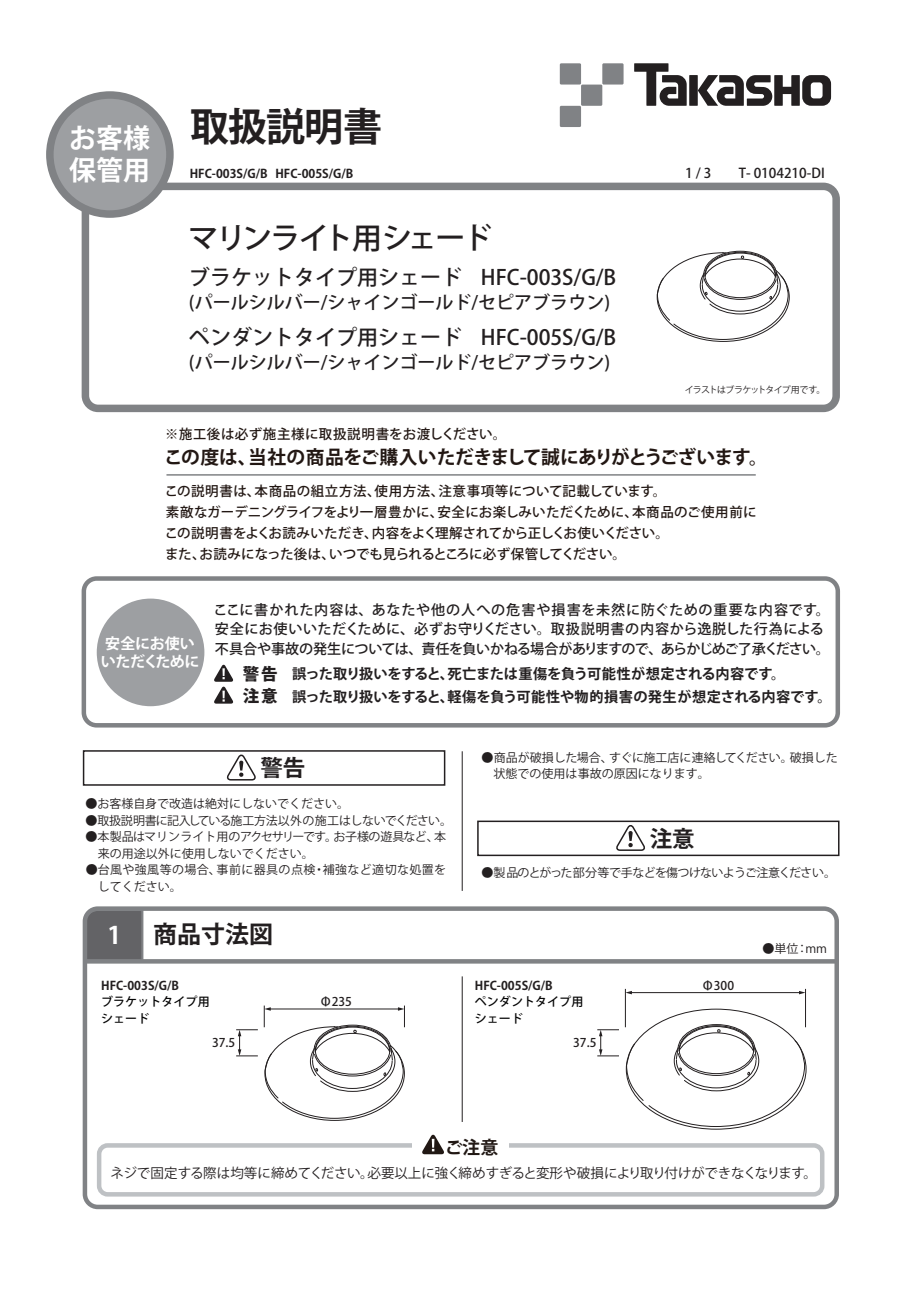
<style>
.page{position:relative;width:919px;height:1289px;background:#fff}
.page>*{position:absolute;margin:0;border:0;box-sizing:border-box;transform-origin:0 0}
.t1{font:700 39px "Koz Go Pro";letter-spacing:-.025em;color:#231f20}
.t2{font:500 30px "Koz Go Pro";letter-spacing:-.07em;color:#231f20}
.t3{font:700 27px "Koz Go Pro";color:#fff}
.t4{font:700 24px "Koz Go Pro";color:#231f20}
.t5{font:700 24px "Koz Go Pro";color:#fff}
.t6{font:700 22.5px "Koz Go Pro";color:#231f20}
.t7{font:500 21px "Koz Go Pro";color:#231f20}
.t8{font:700 18.75px "Koz Go Pro";letter-spacing:-.03em;color:#221713}
.t9{font:500 18px "Koz Go Pro";color:#231f20}
.t10{font:700 18px "Koz Go Pro";color:#211814}
.t11{font:800 16.5px/22.5px "Koz Go Pro";color:#231f20}
.t12{font:700 15px "Koz Go Pro";letter-spacing:-.03em;color:#fff}
.t13{font:700 14.25px/22.5px "Koz Go Pro";letter-spacing:-.02em;color:#231f20}
.t14{font:500 14.1px/19.5px "Koz Go Pro";letter-spacing:.05em;color:#231f20}
.t15{font:500 14.1px "Koz Go Pro";letter-spacing:-.05em;color:#231f20}
.t16{font:500 13.5px/21px "Koz Go Pro";letter-spacing:.01em;color:#221713}
.t17{font:13.5px "Koz Go Pro";letter-spacing:-.025em;color:#231f20}
.t18{font:500 13.5px "Koz Go Pro";letter-spacing:.035em;color:#221713}
.t19{font:500 13.5px "Koz Go Pro";color:#231f20}
.t20{font:12px/16.5px "Koz Go Pro";color:#231f20}
.t21{font:700 12px "Koz Go Pro";color:#231f20}
.t22{font:12px/16.5px "Koz Go Pro";letter-spacing:.035em;color:#231f20}
.t23{font:12px "Koz Go Pro";letter-spacing:-.04em;color:#231f20}
.t24{font:12px "Koz Go Pro";letter-spacing:-.06em;color:#231f20}
.t25{font:500 12px/16.5px "Koz Go Pro";letter-spacing:.005em;color:#030303}
.t26{font:500 12px "Koz Go Pro";color:#231f20}
.t27{font:9px "Koz Go Pro";letter-spacing:-.08em;color:#231f20}
</style>
<div class="page">
<div style="left:82px;top:183px;width:757px;height:229px;border:8px solid #808285;border-radius:13px"></div>
<div style="left:82px;top:576px;width:758px;height:151px;border:4px solid #808285;border-radius:13px"></div>
<svg style="left:634px;top:63px;width:52px;height:43px"></svg>
<div style="left:689px;top:75px;width:8px;height:31px;background:#231f20"></div>
<svg style="left:697px;top:75px;width:134px;height:31px"></svg>
<div style="left:559px;top:63px;width:22px;height:22px;background:#808285"></div>
<div style="left:581px;top:85px;width:21px;height:21px;background:#808285"></div>
<div style="left:602px;top:63px;width:21px;height:22px;background:#808285"></div>
<div style="left:559px;top:106px;width:22px;height:21px;background:#808285"></div>
<div style="left:50px;top:95px;width:120px;height:119px;background:#9d9fa2;border-radius:50%"></div>
<div style="left:46px;top:91px;width:128px;height:127px;border:8px solid #808285;border-radius:50%"></div>
<svg style="left:214px;top:664px;width:20px;height:39px"></svg>
<hr style="left:166px;top:474px;width:589px;height:1px;background:#808285">
<div style="left:97px;top:598px;width:107px;height:108px;background:#9d9fa2;border-radius:50%"></div>
<svg style="left:656px;top:251px;width:133px;height:91px"></svg>
<svg style="left:236px;top:1029px;width:22px;height:27px"></svg>
<hr style="left:805px;top:988px;width:1px;height:39px;background:#231f20">
<svg style="left:597px;top:1029px;width:22px;height:27px"></svg>
<div style="left:88px;top:911px;width:56px;height:48px;background:#636366"></div>
<div style="left:83px;top:906px;width:755px;height:303px;border:4px solid #808285;border-radius:13px"></div>
<svg style="left:87px;top:959px;width:748px;height:4px;background:#828487"></svg>
<svg style="left:625px;top:959px;width:180px;height:167px"></svg>
<svg style="left:264px;top:959px;width:141px;height:161px"></svg>
<div style="left:97px;top:1143px;width:727px;height:53px;border:4px solid #bec1c4;border-radius:9px"></div>
<div style="left:412px;top:1133px;width:96px;height:23px;background:#fff"></div>
<svg style="left:422px;top:1134px;width:22px;height:20px"></svg>
<div style="left:83px;top:750px;width:362px;height:35px;border:2px solid #231f20"></div>
<svg style="left:227px;top:752px;width:31px;height:29px"></svg>
<div style="left:477px;top:820px;width:362px;height:36px;border:2px solid #231f20"></div>
<svg style="left:616px;top:825px;width:29px;height:26px"></svg>
<hr style="left:462px;top:751px;width:1px;height:139px;background:#231f20">
<hr style="left:462px;top:976px;width:1px;height:145px;background:#231f20">
<h1 class="t1" style="left:69px;top:101px;width:315px"><sub>お客様</sub> 取扱説明書</h1>
<h3 class="t3" style="left:69px;top:153px;width:82px">保管用</h3>
<p class="t21" style="left:190px;top:166px;width:165px">HFC-003S/G/B HFC-005S/G/B</p>
<h2 class="t2" style="left:188px;top:219px;width:305px">マリンライト用シェード</h2>
<h3 class="t7" style="left:189px;top:264px;width:429px">ブラケットタイプ用シェード HFC-003S/G/B</h3>
<h3 class="t9" style="left:189px;top:291px;width:422px">(パールシルバー/シャインゴールド/セピアブラウン)</h3>
<h3 class="t7" style="left:189px;top:324px;width:429px">ペンダントタイプ用シェード HFC-005S/G/B</h3>
<h3 class="t9" style="left:189px;top:351px;width:422px">(パールシルバー/シャインゴールド/セピアブラウン)</h3>
<p class="t18" style="left:165px;top:425px;width:342px">※施工後は必ず施主様に取扱説明書をお渡しください。</p>
<p class="t19" style="left:685px;top:165px;width:141px">1 / 3　 T- 0104210-DI</p>
<p class="t27" style="left:684px;top:384px;width:142px">イラストはブラケットタイプ用です。</p>
<h3 class="t8" style="left:164px;top:445px;width:605px">この度は、当社の商品をご購入いただきまして誠にありがとうございます。</h3>
<p class="t16" style="left:165px;top:481px;width:593px">この説明書は、本商品の組立方法、使用方法、注意事項等について記載しています。<br>素敵なガーデニングライフをより一層豊かに、安全にお楽しみいただくために、本商品のご使用前にこの説明書をよくお読みいただき、内容をよく理解されてから正しくお使いください。<br>また、お読みになった後は、いつでも見られるところに必ず保管してください。</p>
<p class="t14" style="left:213px;top:600px;width:617px">ここに書かれた内容は、あなたや他の人への危害や損害を未然に防ぐための重要な内容です。安全にお使いいただくために、必ずお守りください。取扱説明書の内容から逸脱した行為による</p>
<p class="t12" style="left:105px;top:633px;width:91px">安全にお使い</p>
<p class="t15" style="left:215px;top:639px;width:616px">不具合や事故の発生については、責任を負いかねる場合がありますので、あらかじめご了承ください。</p>
<p class="t12" style="left:101px;top:651px;width:100px">いただくために</p>
<p class="t11" style="left:243px;top:663px;width:36px">警告注意</p>
<p class="t13" style="left:292px;top:663px;width:541px">誤った取り扱いをすると、死亡または重傷を負う可能性が想定される内容です。<br>誤った取り扱いをすると、軽傷を負う可能性や物的損害の発生が想定される内容です。</p>
<h3 class="t6" style="left:260px;top:753px;width:46px">警告</h3>
<p class="t20" style="left:86px;top:796px;width:265px">●お客様自身で改造は絶対にしないでください。</p>
<p class="t23" style="left:86px;top:812px;width:368px">●取扱説明書に記入している施工方法以外の施工はしないでください。</p>
<p class="t20" style="left:98px;top:829px;width:350px;text-indent:-12px">●本製品はマリンライト用のアクセサリーです。お子様の遊具など、本来の用途以外に使用しないでください。</p>
<p class="t22" style="left:98px;top:862px;width:350px;text-indent:-12px">●台風や強風等の場合、事前に器具の点検・補強など適切な処置をしてください。</p>
<h3 class="t5" style="left:107px;top:920px;width:15px">1</h3>
<h3 class="t4" style="left:153px;top:919px;width:121px">商品寸法図</h3>
<p class="t21" style="left:101px;top:977px;width:79px">HFC-003S/G/B</p>
<p class="t25" style="left:101px;top:994px;width:110px">ブラケットタイプ用シェード</p>
<p class="t26" style="left:212px;top:1034px;width:25px">37.5</p>
<p class="t26" style="left:320px;top:993px;width:34px">Φ235</p>
<p class="t20" style="left:493px;top:749px;width:346px;text-indent:-12px">●商品が破損した場合、すぐに施工店に連絡してください。破損した状態での使用は事故の原因になります。</p>
<h3 class="t6" style="left:649px;top:823px;width:46px">注意</h3>
<p class="t24" style="left:481px;top:864px;width:356px">●製品のとがった部分等で手などを傷つけないようご注意ください。</p>
<p class="t21" style="left:475px;top:977px;width:79px">HFC-005S/G/B</p>
<p class="t25" style="left:475px;top:994px;width:110px">ペンダントタイプ用シェード</p>
<p class="t26" style="left:573px;top:1034px;width:25px">37.5</p>
<p class="t26" style="left:701px;top:977px;width:34px">Φ300</p>
<h3 class="t10" style="left:444px;top:1136px;width:55px">ご注意</h3>
<p class="t17" style="left:111px;top:1163px;width:708px">ネジで固定する際は均等に締めてください。必要以上に強く締めすぎると変形や破損により取り付けができなくなります。</p>
</div>
